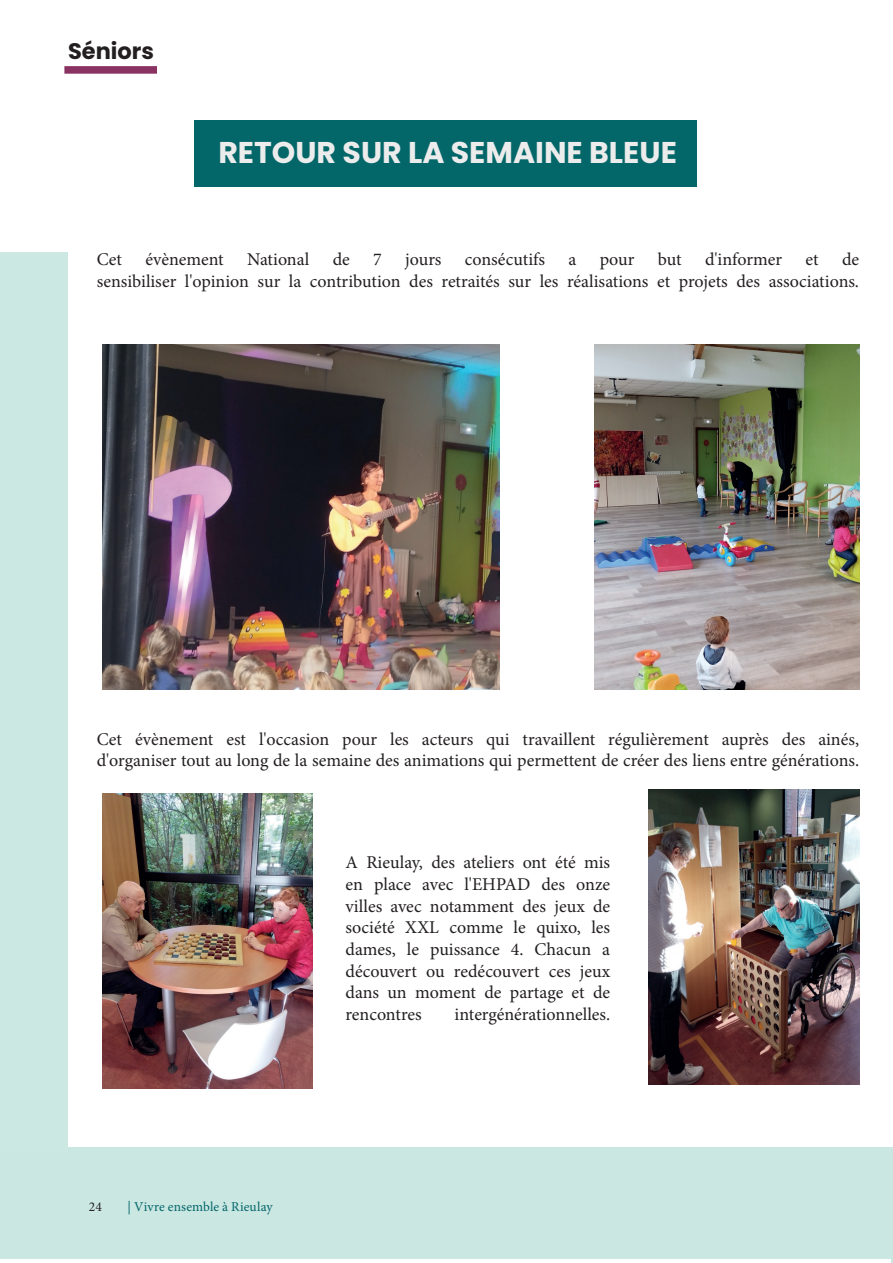
<style>
.page{position:relative;width:893px;height:1263px;background:#fff}
.page>*{position:absolute;margin:0;border:0;box-sizing:border-box;transform-origin:0 0}
.t1{font:700 30px "Poppins";color:#ebeceb}
.t2{font:700 22.5px "Poppins";color:#231f20}
.t3{font:18px/21.6px "Minion Pro";color:#231f20;text-align:right}
.t4{font:13.5px "Minion Pro";letter-spacing:.005em;color:#036569}
.t5{font:13.5px "Minion Pro";color:#231f20}
</style>
<div class="page">
<div style="left:0;top:1147px;width:893px;height:112px;background:#cae7e2"></div>
<hr style="left:891px;top:1152px;width:2px;height:111px;background:#cae7e2">
<div style="left:194px;top:120px;width:502px;height:67px;background:#036669"></div>
<img style="left:649px;top:790px;width:210px;height:294px">
<div style="left:1px;top:252px;width:67px;height:900px;background:#cbe8e3"></div>
<img style="left:594px;top:344px;width:265px;height:346px">
<img style="left:102px;top:794px;width:211px;height:294px">
<img style="left:102px;top:344px;width:398px;height:346px">
<svg style="left:64px;top:66px;width:93px;height:8px"></svg>
<p class="t2" style="left:68px;top:38px;width:88px">Séniors</p>
<h1 class="t1" style="left:218px;top:135px;width:460px">RETOUR SUR LA SEMAINE BLEUE</h1>
<p class="t3" style="left:97px;top:248px;width:764px">de<br>sensibiliser l'opinion sur la contribution des retraités sur les réalisations et projets des associations.</p>
<p class="t3" style="left:97px;top:248px;width:27px">Cet</p>
<p class="t3" style="left:145px;top:248px;width:80px">évènement</p>
<p class="t3" style="left:247px;top:248px;width:64px">National</p>
<p class="t3" style="left:333px;top:248px;width:19px">de</p>
<p class="t3" style="left:373px;top:248px;width:10px">7</p>
<p class="t3" style="left:405px;top:248px;width:38px">jours</p>
<p class="t3" style="left:465px;top:248px;width:82px">consécutifs</p>
<p class="t3" style="left:568px;top:248px;width:9px">a</p>
<p class="t3" style="left:600px;top:248px;width:36px">pour</p>
<p class="t3" style="left:658px;top:248px;width:25px">but</p>
<p class="t3" style="left:705px;top:248px;width:79px">d'informer</p>
<p class="t3" style="left:805px;top:248px;width:15px">et</p>
<p class="t3" style="left:97px;top:728px;width:764px;text-align:left">Cet évènement est l'occasion pour les acteurs qui travaillent régulièrement auprès des ainés, d'organiser tout au long de la semaine des animations qui permettent de créer des liens entre générations.</p>
<p class="t5" style="left:89px;top:1198px;width:15px">24</p>
<p class="t4" style="left:128px;top:1198px;width:147px">| Vivre ensemble à Rieulay</p>
<p class="t3" style="left:345px;top:852px;width:266px;text-align:justify">A Rieulay, des ateliers ont été mis en place avec l'EHPAD des onze villes avec notamment des jeux de société XXL comme le quixo, les dames, le puissance 4. Chacun a découvert ou redécouvert ces jeux dans un moment de partage et de rencontres</p>
<p class="t3" style="left:455px;top:1003px;width:157px">intergénérationnelles.</p>
</div>
